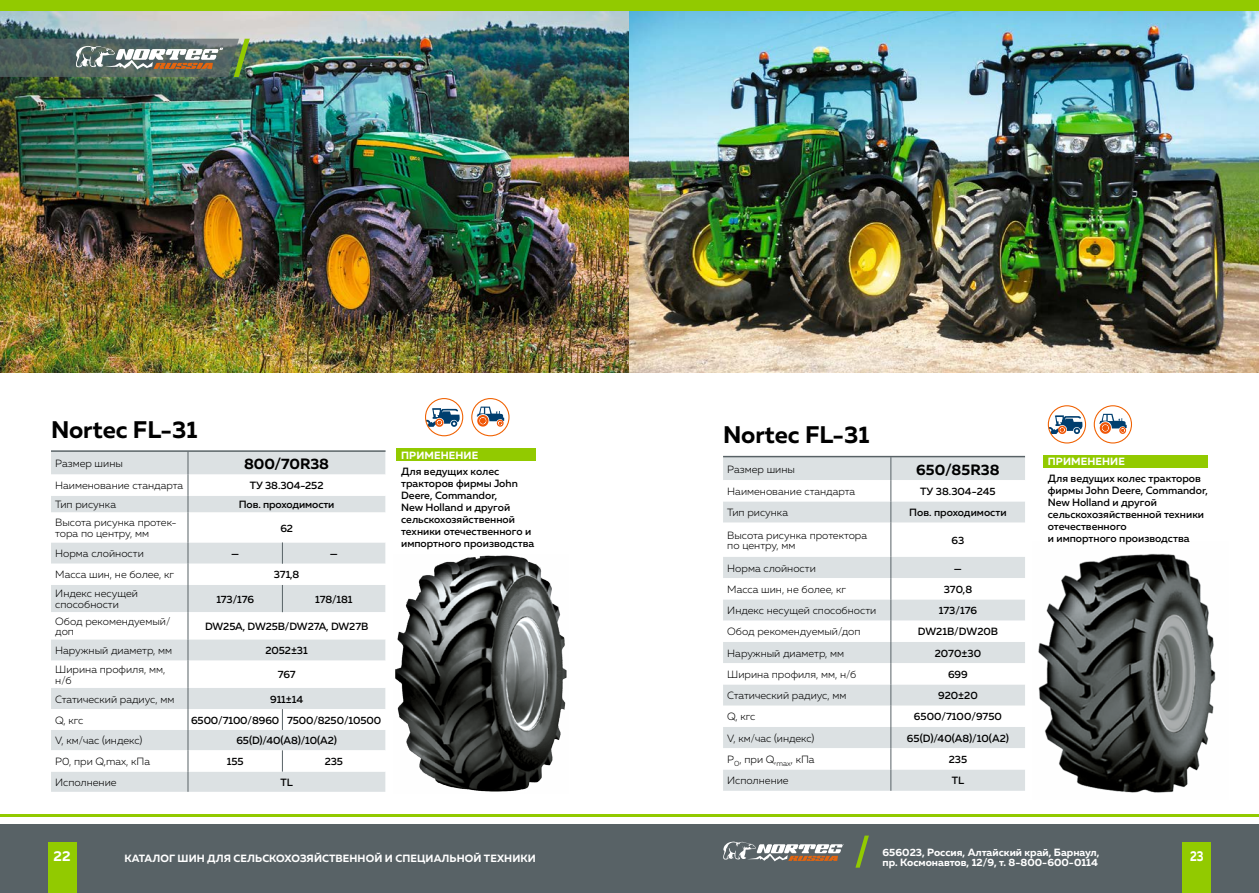
<style>
.page{position:relative;width:1259px;height:893px;background:#fff}
.page>*{position:absolute;margin:0;border:0;box-sizing:border-box;transform-origin:0 0}
.t1{font:700 24px "Muller";color:#000}
.t2{font:700 15px "Muller";letter-spacing:-.005em;color:#000}
.t3{font:700 14.25px "Muller";color:#fff}
.t4{font:700 14.25px "Muller";color:#fff;scale:.8 1}
.t5{font:300 10.5px/10.5px "Muller";color:#000}
.t6{font:500 10.5px/12px "Muller";color:#000}
.t7{font:700 10.5px/10.5px "Muller";letter-spacing:.01em;color:#fff}
</style>
<div class="page">
<img style="left:0;top:11px;width:629px;height:361px">
<div style="left:51px;top:452px;width:334px;height:340px;background:#dce1e3"></div>
<svg style="left:51px;top:474px;width:334px;height:298px"></svg>
<svg style="left:188px;top:452px;width:1px;height:60px"></svg>
<hr style="left:188px;top:512px;width:1px;height:30px;background:#586266">
<svg style="left:188px;top:542px;width:1px;height:250px"></svg>
<svg style="left:282px;top:542px;width:1px;height:22px"></svg>
<svg style="left:282px;top:585px;width:1px;height:27px"></svg>
<svg style="left:282px;top:709px;width:1px;height:21px"></svg>
<svg style="left:282px;top:750px;width:1px;height:22px"></svg>
<div style="left:381px;top:516px;width:217px;height:290px;background:#000;opacity:.75"></div>
<svg style="left:425px;top:399px;width:38px;height:37px"></svg>
<svg style="left:425px;top:408px;width:35px;height:19px"></svg>
<div style="left:425px;top:398px;width:38px;height:38px;border:1px solid #f06100;border-radius:50%"></div>
<div style="left:471px;top:398px;width:38px;height:38px;border:1px solid #f06100;border-radius:50%"></div>
<svg style="left:477px;top:406px;width:27px;height:21px"></svg>
<hr style="left:51px;top:450px;width:334px;height:2px;background:#586266">
<div style="left:397px;top:448px;width:139px;height:13px;background:#92ca00"></div>
<div style="left:723px;top:457px;width:302px;height:334px;background:#dce1e3"></div>
<svg style="left:723px;top:480px;width:302px;height:289px"></svg>
<svg style="left:890px;top:457px;width:1px;height:66px"></svg>
<hr style="left:890px;top:523px;width:1px;height:34px;background:#586266">
<svg style="left:890px;top:557px;width:1px;height:234px"></svg>
<div style="left:1043px;top:455px;width:165px;height:13px;background:#92ca00"></div>
<div style="left:1018px;top:527px;width:222px;height:272px;background:#000;opacity:.75"></div>
<img style="left:629px;top:11px;width:630px;height:361px">
<hr style="left:723px;top:456px;width:302px;height:1px;background:#586266">
<svg style="left:1049px;top:415px;width:33px;height:19px"></svg>
<div style="left:1047px;top:405px;width:39px;height:38px;border:1px solid #f06100;border-radius:50%"></div>
<svg style="left:1094px;top:406px;width:37px;height:37px"></svg>
<div style="left:1093px;top:405px;width:39px;height:38px;border:1px solid #f06100;border-radius:50%"></div>
<svg style="left:1099px;top:414px;width:27px;height:20px"></svg>
<div style="left:0;top:824px;width:629px;height:69px;background:#586266"></div>
<div style="left:0;top:0;width:629px;height:11px;background:#92ca00"></div>
<div style="left:629px;top:0;width:630px;height:11px;background:#92ca00"></div>
<hr style="left:0;top:815px;width:629px;height:2px;background:#92ca00">
<hr style="left:629px;top:815px;width:630px;height:2px;background:#92ca00">
<div style="left:629px;top:824px;width:630px;height:69px;background:#586266"></div>
<svg style="left:0;top:39px;width:250px;height:38px;background:#6c786e"></svg>
<div style="left:48px;top:842px;width:28px;height:51px;background:#92ca00"></div>
<div style="left:1182px;top:842px;width:29px;height:51px;background:#92ca00"></div>
<svg style="left:855px;top:836px;width:14px;height:32px"></svg>
<svg style="left:723px;top:842px;width:120px;height:19px"></svg>
<h1 class="t1" style="left:51px;top:414px;width:148px">Nortec FL-31</h1>
<p class="t5" style="left:55px;top:458px;width:69px">Размер шины</p>
<h2 class="t2" style="left:244px;top:454px;width:86px">800/70R38</h2>
<p class="t5" style="left:55px;top:480px;width:130px">Наименование стандарта</p>
<p class="t6" style="left:250px;top:479px;width:75px">ТУ 38.304-252</p>
<p class="t5" style="left:55px;top:499px;width:62px">Тип рисунка</p>
<p class="t6" style="left:239px;top:498px;width:97px">Пов. проходимости</p>
<p class="t5" style="left:55px;top:517px;width:123px">Высота рисунка протек&shy;тора по центру, мм</p>
<p class="t6" style="left:280px;top:522px;width:14px">62</p>
<p class="t5" style="left:55px;top:548px;width:90px">Норма слойности</p>
<p class="t6" style="left:231px;top:547px;width:10px">—</p>
<p class="t6" style="left:330px;top:547px;width:10px">—</p>
<p class="t5" style="left:55px;top:569px;width:120px">Масса шин, не более, кг</p>
<p class="t6" style="left:274px;top:569px;width:27px">371,8</p>
<p class="t5" style="left:55px;top:588px;width:84px">Индекс несущей способности</p>
<p class="t6" style="left:216px;top:593px;width:39px">173/176</p>
<p class="t6" style="left:315px;top:593px;width:39px">178/181</p>
<p class="t5" style="left:55px;top:616px;width:117px">Обод рекомендуемый/ доп</p>
<p class="t6" style="left:205px;top:620px;width:165px">DW25A, DW25B/DW27A, DW27B</p>
<p class="t5" style="left:55px;top:645px;width:118px">Наружный диаметр, мм</p>
<p class="t6" style="left:266px;top:644px;width:44px">2052±31</p>
<p class="t5" style="left:55px;top:664px;width:112px">Ширина профиля, мм, н/б</p>
<p class="t6" style="left:278px;top:669px;width:19px">767</p>
<p class="t5" style="left:55px;top:693px;width:121px">Статический радиус, мм</p>
<p class="t6" style="left:270px;top:693px;width:34px">911±14</p>
<p class="t5" style="left:55px;top:715px;width:30px">Q, кгс</p>
<p class="t6" style="left:191px;top:714px;width:191px">6500/7100/8960 7500/8250/10500</p>
<p class="t5" style="left:55px;top:735px;width:88px">V, км/час (индекс)</p>
<p class="t6" style="left:236px;top:734px;width:102px">65(D)/40(А8)/10(А2)</p>
<p class="t5" style="left:55px;top:756px;width:96px">P0, при Q,max, кПа</p>
<p class="t6" style="left:227px;top:755px;width:18px">155</p>
<p class="t6" style="left:325px;top:755px;width:20px">235</p>
<p class="t5" style="left:55px;top:777px;width:63px">Исполнение</p>
<p class="t6" style="left:281px;top:776px;width:14px">TL</p>
<h1 class="t1" style="left:723px;top:420px;width:148px">Nortec FL-31</h1>
<p class="t7" style="left:401px;top:450px;width:78px">ПРИМЕНЕНИЕ</p>
<p class="t6" style="left:401px;top:465px;width:135px">Для ведущих колес тракторов фирмы John<br>Deere, Commandor,<br>New Holland и другой сельскохозяйственной техники отечественного и импортного производства</p>
<p class="t5" style="left:727px;top:464px;width:69px">Размер шины</p>
<h2 class="t2" style="left:916px;top:460px;width:85px">650/85R38</h2>
<p class="t5" style="left:727px;top:486px;width:130px">Наименование стандарта</p>
<p class="t6" style="left:920px;top:485px;width:77px">ТУ 38.304-245</p>
<p class="t5" style="left:727px;top:507px;width:62px">Тип рисунка</p>
<p class="t6" style="left:909px;top:506px;width:99px">Пов. проходимости</p>
<p class="t5" style="left:727px;top:529px;width:141px">Высота рисунка протектора по центру, мм</p>
<p class="t6" style="left:951px;top:534px;width:14px">63</p>
<p class="t5" style="left:727px;top:562px;width:90px">Норма слойности</p>
<p class="t6" style="left:954px;top:562px;width:10px">—</p>
<p class="t5" style="left:727px;top:584px;width:120px">Масса шин, не более, кг</p>
<p class="t6" style="left:943px;top:583px;width:30px">370,8</p>
<p class="t5" style="left:727px;top:605px;width:151px">Индекс несущей способности</p>
<p class="t6" style="left:939px;top:604px;width:40px">173/176</p>
<p class="t5" style="left:727px;top:626px;width:135px">Обод рекомендуемый/доп</p>
<p class="t6" style="left:917px;top:626px;width:82px">DW21B/DW20B</p>
<p class="t5" style="left:727px;top:648px;width:118px">Наружный диаметр, мм</p>
<p class="t6" style="left:934px;top:647px;width:48px">2070±30</p>
<p class="t5" style="left:727px;top:669px;width:131px">Ширина профиля, мм, н/б</p>
<p class="t6" style="left:948px;top:668px;width:21px">699</p>
<p class="t5" style="left:727px;top:690px;width:121px">Статический радиус, мм</p>
<p class="t6" style="left:938px;top:689px;width:41px">920±20</p>
<p class="t5" style="left:727px;top:711px;width:30px">Q, кгс</p>
<p class="t6" style="left:914px;top:711px;width:89px">6500/7100/9750</p>
<p class="t5" style="left:727px;top:733px;width:88px">V, км/час (индекс)</p>
<p class="t6" style="left:907px;top:732px;width:104px">65(D)/40(A8)/10(А2)</p>
<p class="t5" style="left:727px;top:754px;width:89px">P<sub>0</sub>, при Q,<sub>max</sub>, кПа</p>
<p class="t6" style="left:948px;top:753px;width:20px">235</p>
<p class="t5" style="left:727px;top:775px;width:63px">Исполнение</p>
<p class="t6" style="left:952px;top:774px;width:14px">TL</p>
<p class="t7" style="left:1048px;top:456px;width:78px">ПРИМЕНЕНИЕ</p>
<p class="t6" style="left:1047px;top:472px;width:162px">Для ведущих колес тракторов фирмы John Deere, Commandor,<br>New Holland и другой сельскохозяйственной техники отечественного<br>и импортного производства</p>
<p class="t7" style="left:882px;top:847px;width:218px">656023, Россия, Алтайский край, Барнаул, пр. Космонавтов, 12/9, т. 8-800-600-0114</p>
<h3 class="t3" style="left:54px;top:847px;width:18px">22</h3>
<p class="t7" style="left:124px;top:853px;width:413px">КАТАЛОГ ШИН ДЛЯ СЕЛЬСКОХОЗЯЙСТВЕННОЙ И СПЕЦИАЛЬНОЙ ТЕХНИКИ</p>
<h3 class="t4" style="left:1190px;top:847px;width:18px">23</h3>
</div>
